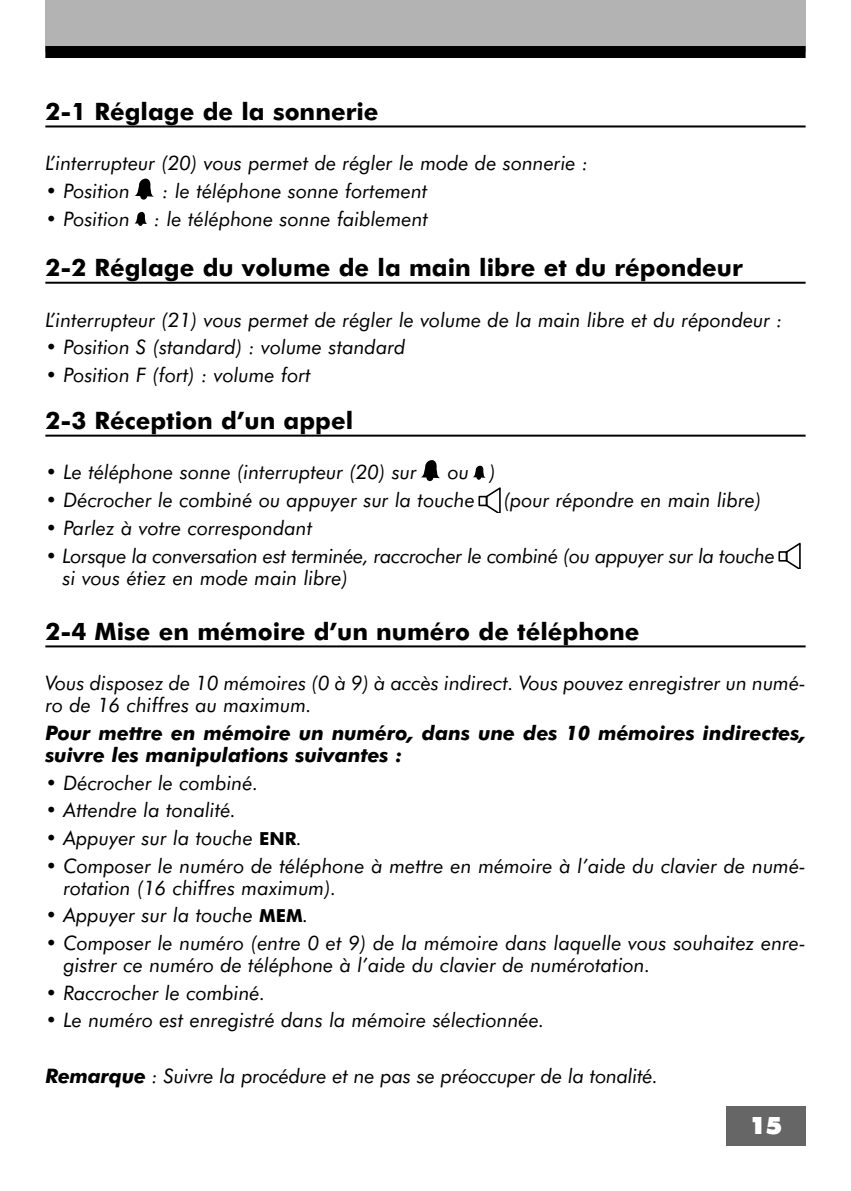
<style>
.page{position:relative;width:851px;height:1191px;background:#fff}
.page>*{position:absolute;margin:0;border:0;box-sizing:border-box;transform-origin:0 0}
.t1{font:700 24px "Futura BT";color:#000}
.t2{font:900 24px "Futura BT";color:#fff}
.t3{font:italic 20px/22px "Futura BT";color:#000}
.t4{font:italic 700 20px/22px "Futura BT";color:#000}
.s1{font-weight:700;font-style:normal;font-size:18px}
.s2{font-weight:700}
</style>
<div class="page">
<div style="left:45px;top:0;width:760px;height:51px;background:#b3b3b3"></div>
<div style="left:45px;top:46px;width:760px;height:12px;background:#000"></div>
<div style="left:726px;top:1106px;width:79px;height:39px;background:#666"></div>
<hr style="left:45px;top:125px;width:760px;height:2px;background:#000">
<hr style="left:45px;top:282px;width:760px;height:2px;background:#000">
<hr style="left:45px;top:434px;width:760px;height:2px;background:#000">
<hr style="left:45px;top:645px;width:760px;height:2px;background:#000">
<div style="left:778px;top:551px;width:9px;height:10px;border:2px solid #000"></div>
<svg style="left:784px;top:542px;width:17px;height:26px"></svg>
<div style="left:478px;top:496px;width:9px;height:10px;border:2px solid #000"></div>
<svg style="left:485px;top:487px;width:16px;height:26px"></svg>
<svg style="left:473px;top:465px;width:13px;height:15px"></svg>
<svg style="left:420px;top:460px;width:20px;height:18px"></svg>
<div style="left:426px;top:474px;width:7px;height:7px;background:#000;border-radius:50%"></div>
<svg style="left:134px;top:212px;width:13px;height:14px"></svg>
<svg style="left:134px;top:178px;width:20px;height:19px"></svg>
<div style="left:140px;top:193px;width:7px;height:7px;background:#000;border-radius:50%"></div>
<p class="t1" style="left:45px;top:102px;width:334px">2-1 Réglage de la sonnerie</p>
<p class="t3" style="left:45px;top:154px;width:544px">L’interrupteur (20) vous permet de régler le mode de sonnerie :</p>
<p class="t3" style="left:45px;top:182px;width:86px">• Position</p>
<p class="t3" style="left:162px;top:182px;width:266px">: le téléphone sonne fortement</p>
<p class="t3" style="left:45px;top:209px;width:384px">• Position : le téléphone sonne faiblement</p>
<p class="t1" style="left:45px;top:258px;width:698px">2-2 Réglage du volume de la main libre et du répondeur</p>
<p class="t3" style="left:45px;top:310px;width:738px">L’interrupteur (21) vous permet de régler le volume de la main libre et du répondeur :</p>
<p class="t3" style="left:45px;top:338px;width:361px">• Position S (standard) : volume standard</p>
<p class="t3" style="left:45px;top:365px;width:267px">• Position F (fort) : volume fort</p>
<p class="t1" style="left:45px;top:411px;width:309px">2-3 Réception d’un appel</p>
<p class="t3" style="left:45px;top:463px;width:373px">• Le téléphone sonne (interrupteur (20) sur</p>
<p class="t3" style="left:448px;top:463px;width:50px">ou )</p>
<p class="t3" style="left:45px;top:491px;width:431px">• Décrocher le combiné ou appuyer sur la touche</p>
<p class="t3" style="left:503px;top:491px;width:259px">(pour répondre en main libre)</p>
<p class="t3" style="left:45px;top:518px;width:268px">• Parlez à votre correspondant</p>
<p class="t3" style="left:63px;top:546px;width:713px;text-indent:-17px">• Lorsque la conversation est terminée, raccrocher le combiné (ou appuyer sur la touche si vous étiez en mode main libre)</p>
<p class="t1" style="left:45px;top:622px;width:595px">2-4 Mise en mémoire d’un numéro de téléphone</p>
<p class="t3" style="left:45px;top:674px;width:761px">Vous disposez de 10 mémoires (0 à 9) à accès indirect. Vous pouvez enregistrer un numé&shy;ro de 16 chiffres au maximum.</p>
<p class="t4" style="left:45px;top:723px;width:761px">Pour mettre en mémoire un numéro, dans une des 10 mémoires indirectes, suivre les manipulations suivantes :</p>
<p class="t3" style="left:45px;top:773px;width:214px">• Décrocher le combiné.</p>
<p class="t3" style="left:45px;top:801px;width:192px">• Attendre la tonalité.</p>
<p class="t3" style="left:45px;top:828px;width:258px">• Appuyer sur la touche <span class="s1">ENR</span>.</p>
<p class="t3" style="left:63px;top:856px;width:743px;text-indent:-18px">• Composer le numéro de téléphone à mettre en mémoire à l’aide du clavier de numé&shy;rotation (16 chiffres maximum).</p>
<p class="t3" style="left:45px;top:906px;width:264px">• Appuyer sur la touche <span class="s1">MEM</span>.</p>
<p class="t3" style="left:63px;top:933px;width:743px;text-indent:-18px">• Composer le numéro (entre 0 et 9) de la mémoire dans laquelle vous souhaitez enre&shy;gistrer ce numéro de téléphone à l’aide du clavier de numérotation.</p>
<p class="t3" style="left:45px;top:983px;width:221px">• Raccrocher le combiné.</p>
<p class="t3" style="left:45px;top:1011px;width:500px">• Le numéro est enregistré dans la mémoire sélectionnée.</p>
<p class="t3" style="left:45px;top:1066px;width:614px"><span class="s2">Remarque</span> : Suivre la procédure et ne pas se préoccuper de la tonalité.</p>
<p class="t2" style="left:749px;top:1115px;width:34px">15</p>
</div>
